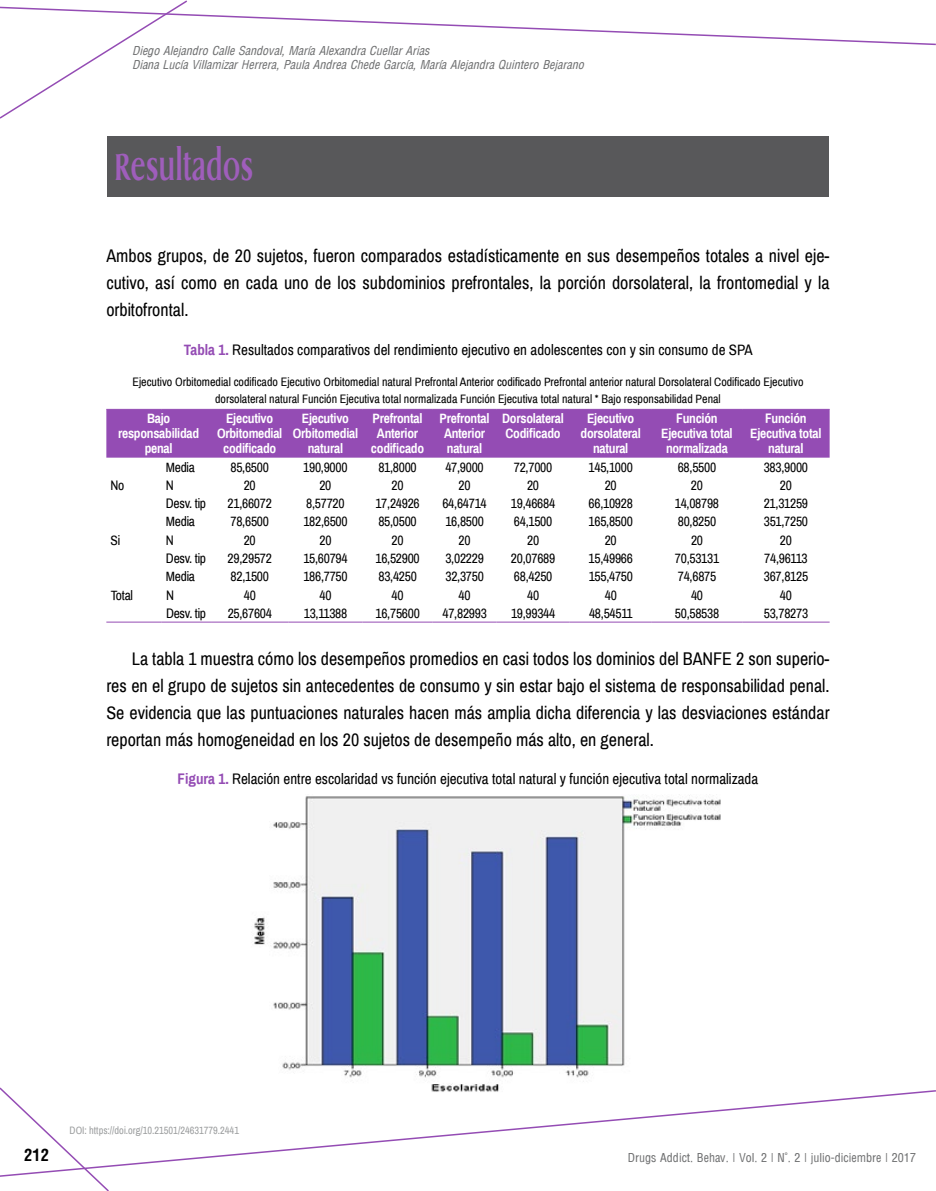
<style>
.page{position:relative;width:936px;height:1191px;background:#fff}
.page>*{position:absolute;margin:0;border:0;box-sizing:border-box;transform-origin:0 0}
.t1{font:700 37.5px "Griffon Condensed";letter-spacing:.02em;color:#9f5ebb}
.t2{font:18px/27px "Archivo Narrow";color:#000;text-align:justify}
.t3{font:700 condensed 16.5px "Arena";color:#000}
.t4{font:15px "Archivo Narrow";color:#000}
.t5{font:13.5px "Archivo Narrow";letter-spacing:-.02em;color:#000}
.t6{font:700 13.5px/15px "Archivo Narrow";letter-spacing:-.02em;color:#fff;text-align:center}
.t7{font:12px/17.2px "Archivo Narrow";color:#000;text-align:center}
.t8{font:italic condensed 12px/13.8px "Arena";color:#707172}
.t9{font:12px "Arena Condensed";color:#707172}
.t10{font:10.5px "Archivo Narrow";color:#9c9e9f}
.s1{font-weight:700;color:#944cb4}
</style>
<div class="page">
<svg style="left:0;top:0;width:935px;height:119px"></svg>
<svg style="left:110px;top:1090px;width:825px;height:77px"></svg>
<svg style="left:0;top:1087px;width:110px;height:104px"></svg>
<div style="left:107px;top:136px;width:721px;height:61px;background:#58585a"></div>
<div style="left:106px;top:410px;width:723px;height:47px;background:#944cb4"></div>
<hr style="left:106px;top:409px;width:56px;height:1px;background:#944cb4">
<hr style="left:162px;top:409px;width:49px;height:1px;background:#944cb4">
<hr style="left:211px;top:409px;width:77px;height:1px;background:#944cb4">
<hr style="left:288px;top:409px;width:74px;height:1px;background:#944cb4">
<hr style="left:362px;top:409px;width:70px;height:1px;background:#944cb4">
<hr style="left:432px;top:409px;width:64px;height:1px;background:#944cb4">
<hr style="left:496px;top:409px;width:73px;height:1px;background:#944cb4">
<hr style="left:569px;top:409px;width:82px;height:1px;background:#944cb4">
<hr style="left:651px;top:409px;width:91px;height:1px;background:#944cb4">
<hr style="left:742px;top:409px;width:87px;height:1px;background:#944cb4">
<hr style="left:106px;top:622px;width:56px;height:1px;background:#944cb4">
<hr style="left:162px;top:622px;width:49px;height:1px;background:#944cb4">
<hr style="left:211px;top:622px;width:77px;height:1px;background:#944cb4">
<hr style="left:288px;top:622px;width:74px;height:1px;background:#944cb4">
<hr style="left:362px;top:622px;width:70px;height:1px;background:#944cb4">
<hr style="left:432px;top:622px;width:64px;height:1px;background:#944cb4">
<hr style="left:496px;top:622px;width:73px;height:1px;background:#944cb4">
<hr style="left:569px;top:622px;width:82px;height:1px;background:#944cb4">
<hr style="left:651px;top:622px;width:91px;height:1px;background:#944cb4">
<hr style="left:742px;top:622px;width:87px;height:1px;background:#944cb4">
<img style="left:247px;top:795px;width:477px;height:300px">
<p class="t8" style="left:132px;top:44px;width:453px">Diego Alejandro Calle Sandoval, María Alexandra Cuellar Arias<br>Diana Lucía Villamizar Herrera, Paula Andrea Chede García, María Alejandra Quintero Bejarano</p>
<h1 class="t1" style="left:115px;top:141px;width:139px">Resultados</h1>
<p class="t2" style="left:106px;top:243px;width:724px">Ambos grupos, de 20 sujetos, fueron comparados estadísticamente en sus desempeños totales a nivel eje&shy;cutivo, así como en cada uno de los subdominios prefrontales, la porción dorsolateral, la frontomedial y la orbitofrontal.</p>
<p class="t4" style="left:184px;top:340px;width:570px"><span class="s1">Tabla 1.</span> Resultados comparativos del rendimiento ejecutivo en adolescentes con y sin consumo de SPA</p>
<p class="t7" style="left:132px;top:373px;width:672px">Ejecutivo Orbitomedial codificado Ejecutivo Orbitomedial natural Prefrontal Anterior codificado Prefrontal anterior natural Dorsolateral Codificado Ejecutivo dorsolateral natural Función Ejecutiva total normalizada Función Ejecutiva total natural * Bajo responsabilidad Penal</p>
<p class="t6" style="left:118px;top:411px;width:83px">Bajo responsabilidad penal</p>
<p class="t6" style="left:217px;top:411px;width:67px">Ejecutivo<br>Orbitomedial codificado</p>
<p class="t6" style="left:293px;top:411px;width:67px">Ejecutivo<br>Orbitomedial natural</p>
<p class="t6" style="left:371px;top:411px;width:55px">Prefrontal<br>Anterior codificado</p>
<p class="t6" style="left:439px;top:411px;width:51px">Prefrontal<br>Anterior natural</p>
<p class="t6" style="left:502px;top:411px;width:63px;text-align:left">Dorsolateral<br>Codificado</p>
<p class="t6" style="left:580px;top:411px;width:62px">Ejecutivo dorsolateral natural</p>
<p class="t6" style="left:661px;top:411px;width:73px">Función<br>Ejecutiva total normalizada</p>
<p class="t6" style="left:750px;top:411px;width:73px">Función<br>Ejecutiva total natural</p>
<p class="t5" style="left:166px;top:459px;width:31px">Media</p>
<p class="t5" style="left:230px;top:459px;width:40px">85,6500</p>
<p class="t5" style="left:303px;top:459px;width:46px">190,9000</p>
<p class="t5" style="left:378px;top:459px;width:40px">81,8000</p>
<p class="t5" style="left:445px;top:459px;width:40px">47,9000</p>
<p class="t5" style="left:514px;top:459px;width:40px">72,7000</p>
<p class="t5" style="left:588px;top:459px;width:46px">145,1000</p>
<p class="t5" style="left:677px;top:459px;width:40px">68,5500</p>
<p class="t5" style="left:763px;top:459px;width:46px">383,9000</p>
<p class="t5" style="left:111px;top:477px;width:15px">No</p>
<p class="t5" style="left:166px;top:477px;width:9px">N</p>
<p class="t5" style="left:244px;top:477px;width:14px">20</p>
<p class="t5" style="left:319px;top:477px;width:14px">20</p>
<p class="t5" style="left:391px;top:477px;width:14px">20</p>
<p class="t5" style="left:458px;top:477px;width:14px">20</p>
<p class="t5" style="left:527px;top:477px;width:14px">20</p>
<p class="t5" style="left:604px;top:477px;width:14px">20</p>
<p class="t5" style="left:691px;top:477px;width:14px">20</p>
<p class="t5" style="left:779px;top:477px;width:14px">20</p>
<p class="t5" style="left:166px;top:495px;width:42px">Desv. tip</p>
<p class="t5" style="left:227px;top:495px;width:46px">21,66072</p>
<p class="t5" style="left:306px;top:495px;width:40px">8,57720</p>
<p class="t5" style="left:375px;top:495px;width:46px">17,24926</p>
<p class="t5" style="left:442px;top:495px;width:46px">64,64714</p>
<p class="t5" style="left:511px;top:495px;width:46px">19,46684</p>
<p class="t5" style="left:588px;top:495px;width:46px">66,10928</p>
<p class="t5" style="left:674px;top:495px;width:46px">14,08798</p>
<p class="t5" style="left:763px;top:495px;width:46px">21,31259</p>
<p class="t5" style="left:166px;top:513px;width:31px">Media</p>
<p class="t5" style="left:230px;top:513px;width:40px">78,6500</p>
<p class="t5" style="left:303px;top:513px;width:46px">182,6500</p>
<p class="t5" style="left:378px;top:513px;width:40px">85,0500</p>
<p class="t5" style="left:445px;top:513px;width:40px">16,8500</p>
<p class="t5" style="left:514px;top:513px;width:40px">64,1500</p>
<p class="t5" style="left:588px;top:513px;width:46px">165,8500</p>
<p class="t5" style="left:677px;top:513px;width:40px">80,8250</p>
<p class="t5" style="left:763px;top:513px;width:46px">351,7250</p>
<p class="t5" style="left:111px;top:532px;width:11px">Si</p>
<p class="t5" style="left:166px;top:532px;width:9px">N</p>
<p class="t5" style="left:244px;top:532px;width:14px">20</p>
<p class="t5" style="left:319px;top:532px;width:14px">20</p>
<p class="t5" style="left:391px;top:532px;width:14px">20</p>
<p class="t5" style="left:458px;top:532px;width:14px">20</p>
<p class="t5" style="left:527px;top:532px;width:14px">20</p>
<p class="t5" style="left:604px;top:532px;width:14px">20</p>
<p class="t5" style="left:691px;top:532px;width:14px">20</p>
<p class="t5" style="left:779px;top:532px;width:14px">20</p>
<p class="t5" style="left:166px;top:550px;width:42px">Desv. tip</p>
<p class="t5" style="left:227px;top:550px;width:46px">29,29572</p>
<p class="t5" style="left:303px;top:550px;width:46px">15,60794</p>
<p class="t5" style="left:375px;top:550px;width:46px">16,52900</p>
<p class="t5" style="left:445px;top:550px;width:40px">3,02229</p>
<p class="t5" style="left:511px;top:550px;width:46px">20,07689</p>
<p class="t5" style="left:588px;top:550px;width:46px">15,49966</p>
<p class="t5" style="left:674px;top:550px;width:46px">70,53131</p>
<p class="t5" style="left:764px;top:550px;width:45px">74,96113</p>
<p class="t5" style="left:166px;top:568px;width:31px">Media</p>
<p class="t5" style="left:230px;top:568px;width:40px">82,1500</p>
<p class="t5" style="left:303px;top:568px;width:46px">186,7750</p>
<p class="t5" style="left:378px;top:568px;width:40px">83,4250</p>
<p class="t5" style="left:445px;top:568px;width:40px">32,3750</p>
<p class="t5" style="left:514px;top:568px;width:40px">68,4250</p>
<p class="t5" style="left:588px;top:568px;width:46px">155,4750</p>
<p class="t5" style="left:677px;top:568px;width:40px">74,6875</p>
<p class="t5" style="left:763px;top:568px;width:46px">367,8125</p>
<p class="t5" style="left:111px;top:586px;width:24px">Total</p>
<p class="t5" style="left:166px;top:586px;width:9px">N</p>
<p class="t5" style="left:244px;top:586px;width:14px">40</p>
<p class="t5" style="left:319px;top:586px;width:14px">40</p>
<p class="t5" style="left:391px;top:586px;width:14px">40</p>
<p class="t5" style="left:458px;top:586px;width:14px">40</p>
<p class="t5" style="left:527px;top:586px;width:14px">40</p>
<p class="t5" style="left:604px;top:586px;width:14px">40</p>
<p class="t5" style="left:691px;top:586px;width:14px">40</p>
<p class="t5" style="left:780px;top:586px;width:14px">40</p>
<p class="t5" style="left:166px;top:605px;width:42px">Desv. tip</p>
<p class="t5" style="left:228px;top:605px;width:46px">25,67604</p>
<p class="t5" style="left:304px;top:605px;width:45px">13,11388</p>
<p class="t5" style="left:375px;top:605px;width:46px">16,75600</p>
<p class="t5" style="left:442px;top:605px;width:46px">47,82993</p>
<p class="t5" style="left:511px;top:605px;width:46px">19,99344</p>
<p class="t5" style="left:589px;top:605px;width:45px">48,54511</p>
<p class="t5" style="left:675px;top:605px;width:46px">50,58538</p>
<p class="t5" style="left:763px;top:605px;width:46px">53,78273</p>
<p class="t2" style="left:106px;top:645px;width:724px;text-indent:26px">La tabla 1 muestra cómo los desempeños promedios en casi todos los dominios del BANFE 2 son superio&shy;res en el grupo de sujetos sin antecedentes de consumo y sin estar bajo el sistema de responsabilidad penal.<br>Se evidencia que las puntuaciones naturales hacen más amplia dicha diferencia y las desviaciones estándar reportan más homogeneidad en los 20 sujetos de desempeño más alto, en general.</p>
<p class="t4" style="left:177px;top:770px;width:582px"><span class="s1">Figura 1.</span> Relación entre escolaridad vs función ejecutiva total natural y función ejecutiva total normalizada</p>
<p class="t10" style="left:70px;top:1123px;width:171px">DOI: https://doi.org/10.21501/24631779.2441</p>
<p class="t3" style="left:24px;top:1145px;width:26px">212</p>
<p class="t9" style="left:628px;top:1150px;width:289px">Drugs Addict. Behav. | Vol. 2 | N°. 2 | julio-diciembre | 2017</p>
</div>
